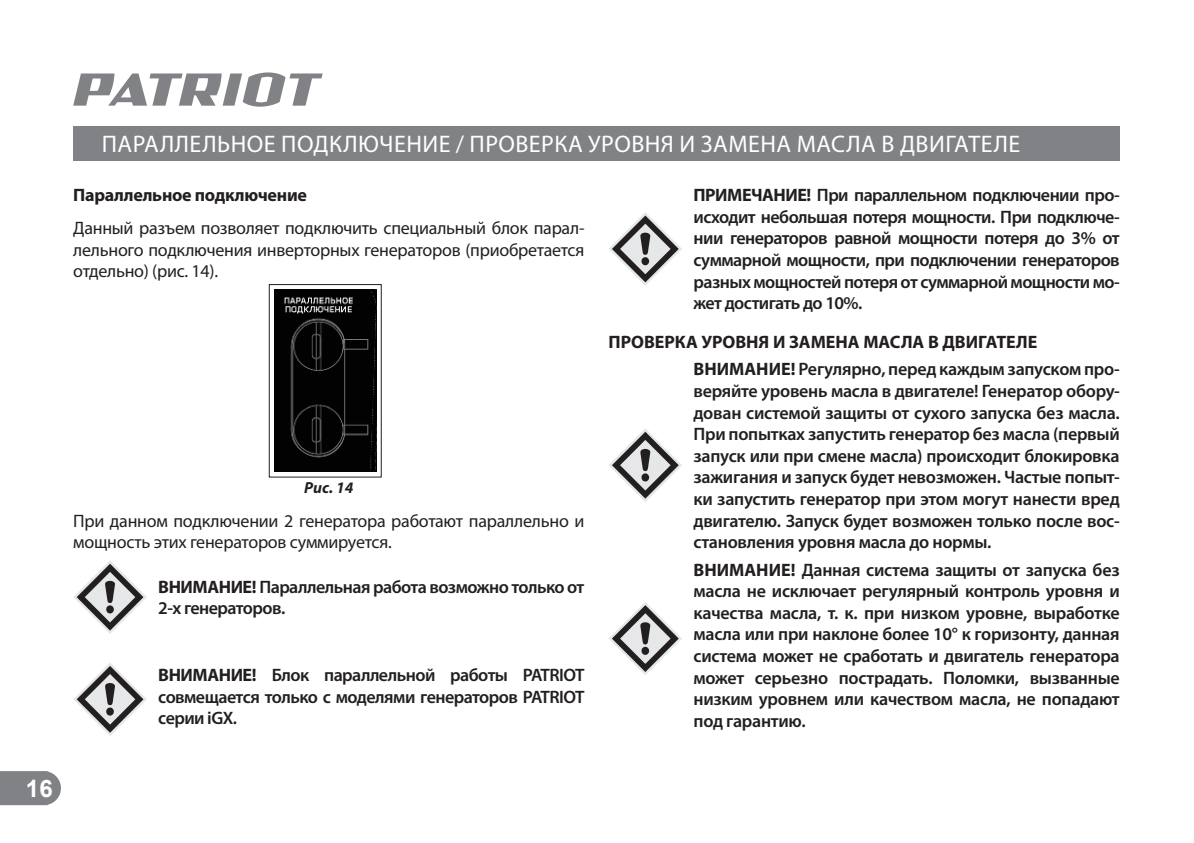
<style>
.page{position:relative;width:1194px;height:843px;background:#fff}
.page>*{position:absolute;margin:0;border:0;box-sizing:border-box;transform-origin:0 0}
.t1{font:24px "Myriad Pro";letter-spacing:.02em;color:#fff}
.t2{font:700 24px "Arial";color:#fff}
.t3{font:600 18px/21.6px "Myriad Pro";letter-spacing:-.03em;color:#231f20;text-align:justify}
.t4{font:18px/21.6px "Myriad Pro";letter-spacing:-.015em;color:#231f20;text-align:justify}
.t5{font:700 18px/27.2px "Myriad Pro";letter-spacing:-.005em;color:#231f20}
.t6{font:italic 700 16px "Myriad Pro";color:#231f20}
.s1{font-weight:700}
.s2{font-weight:600}
</style>
<div class="page">
<svg style="left:0;top:771px;width:61px;height:33px;background:#87898c"></svg>
<svg style="left:73px;top:72px;width:250px;height:35px"></svg>
<div style="left:73px;top:126px;width:1047px;height:34px;background:#808285"></div>
<img style="left:274px;top:290px;width:102px;height:181px">
<svg style="left:73px;top:561px;width:74px;height:72px"></svg>
<svg style="left:73px;top:663px;width:74px;height:72px"></svg>
<svg style="left:609px;top:212px;width:73px;height:74px"></svg>
<div style="left:269px;top:284px;width:113px;height:193px;border:1px solid #231f20"></div>
<svg style="left:609px;top:428px;width:73px;height:74px"></svg>
<svg style="left:609px;top:602px;width:73px;height:73px"></svg>
<h1 class="t2" style="left:26px;top:774px;width:28px">16</h1>
<h1 class="t1" style="left:102px;top:133px;width:920px">ПАРАЛЛЕЛЬНОЕ ПОДКЛЮЧЕНИЕ / ПРОВЕРКА УРОВНЯ И ЗАМЕНА МАСЛА В ДВИГАТЕЛЕ</h1>
<p class="t5" style="left:73px;top:182px;width:235px">Параллельное подключение</p>
<p class="t4" style="left:73px;top:218px;width:513px">Данный разъем позволяет подключить специальный блок парал&shy;лельного подключения инверторных генераторов (приобретается отдельно) (рис. 14).</p>
<p class="t3" style="left:694px;top:186px;width:428px"><span class="s1">ПРИМЕЧАНИЕ!</span> При параллельном подключении про&shy;исходит небольшая потеря мощности. При подключе&shy;нии генераторов равной мощности потеря до 3% от суммарной мощности, при подключении генераторов разных мощностей потеря от суммарной мощности мо&shy;жет достигать до 10%.</p>
<p class="t5" style="left:694px;top:329px;width:428px;text-indent:-85px">ПРОВЕРКА УРОВНЯ И ЗАМЕНА МАСЛА В ДВИГАТЕЛЕ<br>ВНИМАНИЕ! <span class="s2">Регулярно, перед каждым запуском про-</span></p>
<p class="t3" style="left:694px;top:381px;width:428px">веряйте уровень масла в двигателе! Генератор обору&shy;дован системой защиты от сухого запуска без масла.<br>При попытках запустить генератор без масла (первый запуск или при смене масла) происходит блокировка зажигания и запуск будет невозможен. Частые попыт&shy;ки запустить генератор при этом могут нанести вред двигателю. Запуск будет возможен только после вос&shy;становления уровня масла до нормы.</p>
<p class="t3" style="left:694px;top:560px;width:428px"><span class="s1">ВНИМАНИЕ!</span> Данная система защиты от запуска без масла не исключает регулярный контроль уровня и качества масла, т. к. при низком уровне, выработке масла или при наклоне более 10° к горизонту, данная система может не сработать и двигатель генератора может серьезно пострадать. Поломки, вызванные низким уровнем или качеством масла, не попадают под гарантию.</p>
<p class="t6" style="left:304px;top:481px;width:51px">Рис. 14</p>
<p class="t4" style="left:73px;top:510px;width:513px">При данном подключении 2 генератора работают параллельно и мощность этих генераторов суммируется.</p>
<p class="t3" style="left:158px;top:577px;width:428px"><span class="s1">ВНИМАНИЕ!</span> Параллельная работа возможно только от<br>2-х генераторов.</p>
<p class="t3" style="left:158px;top:665px;width:428px"><span class="s1">ВНИМАНИЕ!</span> Блок параллельной работы PATRIOT совмещается только с моделями генераторов PATRIOT серии iGX.</p>
</div>
